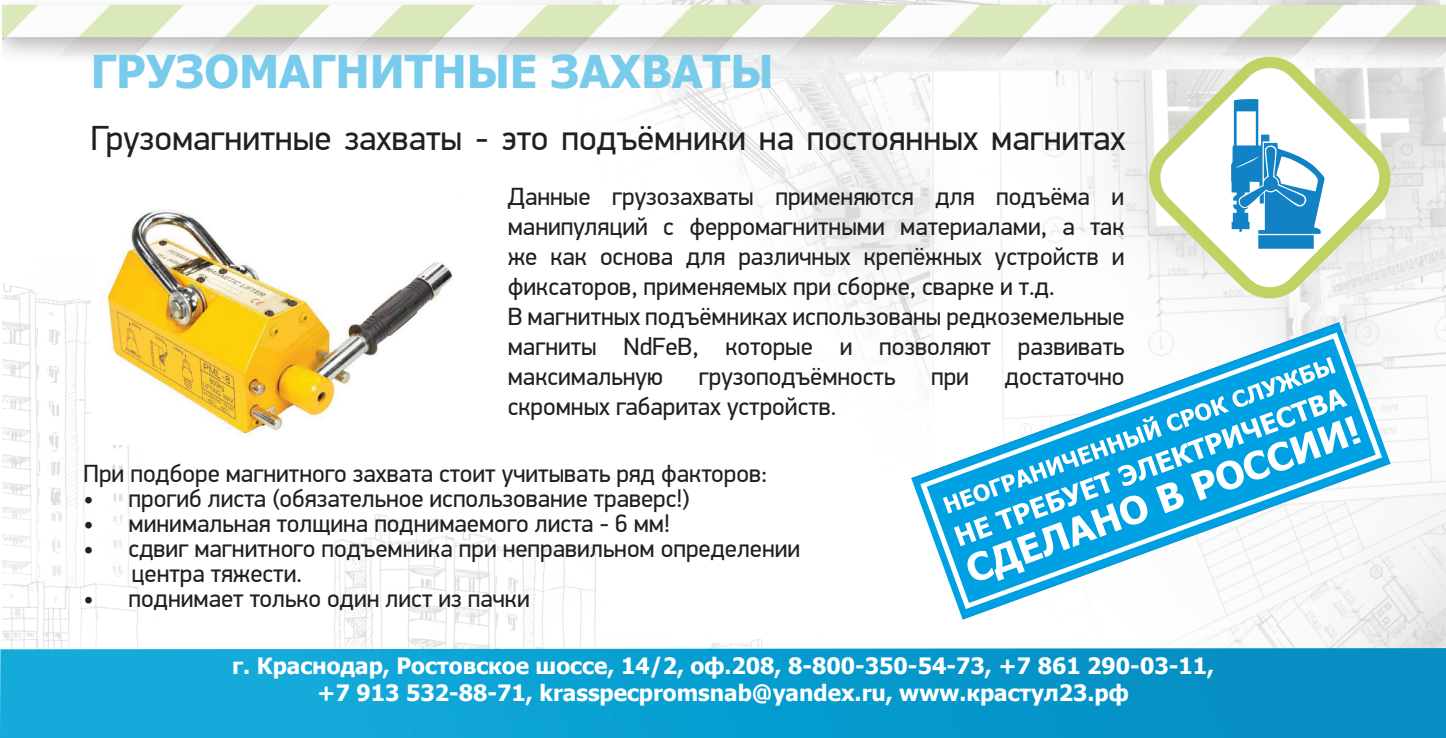
<style>
.page{position:relative;width:1446px;height:738px;background:#fff}
.page>*{position:absolute;margin:0;border:0;box-sizing:border-box;transform-origin:0 0}
.t1{font:700 45px "Tahoma";color:#78cbea}
.t2{font:35px "PF Din Display Pro";color:#231f20}
.t3{font:25px/30px "PF Din Display Pro";color:#231f20}
.t4{font:700 22.5px/26.8px "Tahoma";color:#fff;text-align:center}
</style>
<div class="page">
<img style="left:2px;top:0;width:1444px;height:647px">
<img style="left:91px;top:194px;width:370px;height:250px">
<svg style="left:0;top:647px;width:1446px;height:90px;background:#0f9fd0"></svg>
<svg style="left:911px;top:321px;width:482px;height:298px"></svg>
<svg style="left:917px;top:329px;width:468px;height:282px"></svg>
<svg style="left:943px;top:356px;width:418px;height:224px"></svg>
<svg style="left:1145px;top:53px;width:249px;height:249px"></svg>
<svg style="left:1157px;top:65px;width:225px;height:225px"></svg>
<div style="left:1258px;top:235px;width:55px;height:13px;background:#1282c5"></div>
<svg style="left:1231px;top:99px;width:94px;height:135px"></svg>
<h1 class="t1" style="left:91px;top:40px;width:684px">ГРУЗОМАГНИТНЫЕ ЗАХВАТЫ</h1>
<h2 class="t2" style="left:90px;top:117px;width:1037px">Грузомагнитные захваты - это подъёмники на постоянных магнитах</h2>
<p class="t3" style="left:508px;top:181px;width:618px">Данные грузозахваты применяются для подъёма и манипуляций с ферромагнитными материалами, а так же как основа для различных крепёжных устройств и фиксаторов, применяемых при сборке, сварке и т.д.<br>В магнитных подъёмниках использованы редкоземельные магниты NdFeB, которые и позволяют развивать максимальную</p>
<p class="t3" style="left:699px;top:361px;width:198px">грузоподъёмность</p>
<p class="t3" style="left:931px;top:361px;width:39px">при</p>
<p class="t3" style="left:1005px;top:361px;width:121px">достаточно</p>
<p class="t3" style="left:508px;top:391px;width:330px">скромных габаритах устройств.</p>
<p class="t3" style="left:84px;top:458px;width:685px">При подборе магнитного захвата стоит учитывать ряд факторов:</p>
<p class="t3" style="left:84px;top:483px;width:608px">• прогиб листа (обязательное использование траверс!)</p>
<p class="t3" style="left:84px;top:508px;width:588px">• минимальная толщина поднимаемого листа - 6 мм!</p>
<p class="t3" style="left:132px;top:536px;width:670px;line-height:25px;text-indent:-48px">• сдвиг магнитного подъемника при неправильном определении центра тяжести.</p>
<p class="t3" style="left:84px;top:583px;width:448px">• поднимает только один лист из пачки</p>
<p class="t4" style="left:232px;top:653px;width:983px">г. Краснодар, Ростовское шоссе, 14/2, оф.208, 8-800-350-54-73, +7 861 290-03-11, +7 913 532-88-71, krasspecpromsnab@yandex.ru, www.крастул23.рф</p>
</div>
